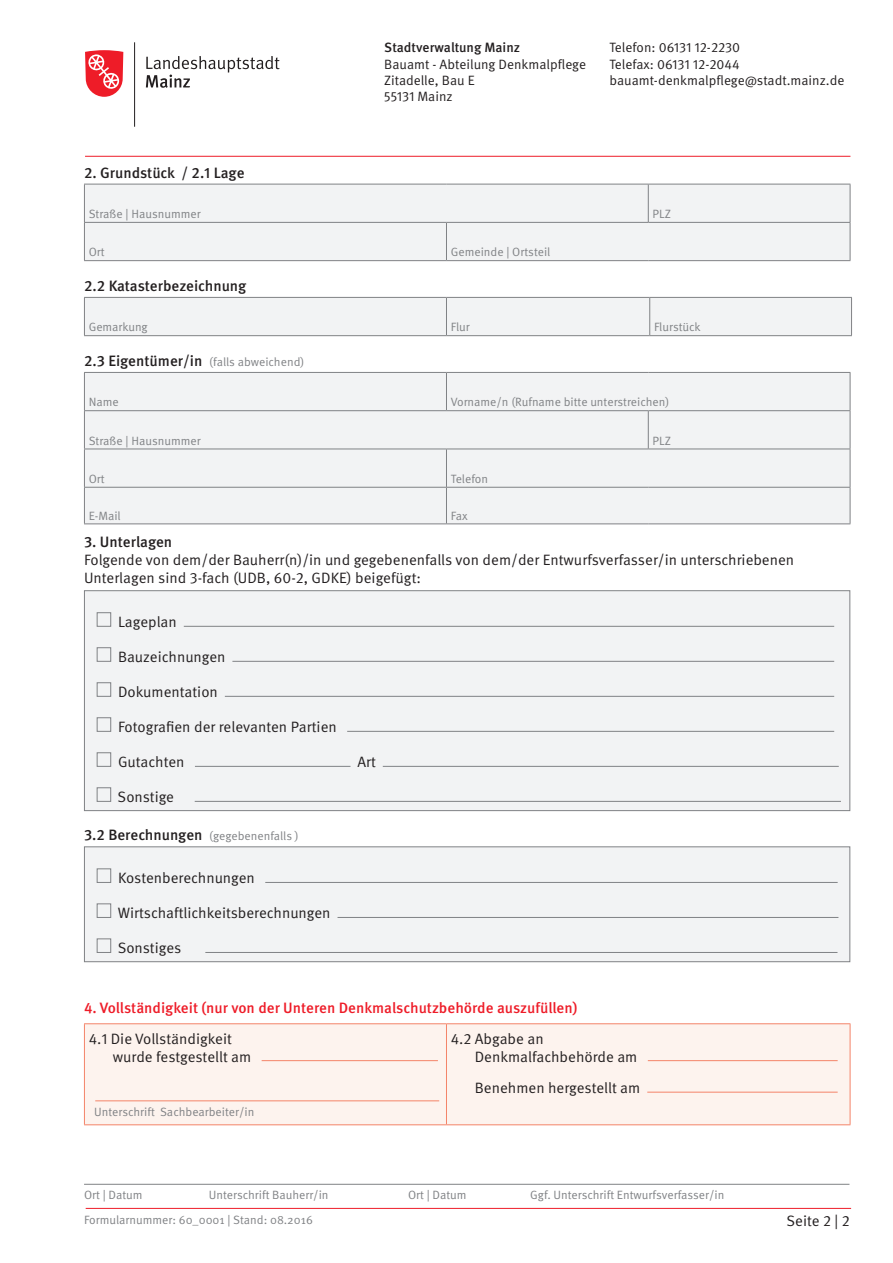
<style>
.page{position:relative;width:893px;height:1263px;background:#fff}
.page>*{position:absolute;margin:0;border:0;box-sizing:border-box;transform-origin:0 0}
.t1{font:15px/18px "Meta OT";color:#231f20}
.t2{font:500 15px "Meta OT";color:#ee1c28}
.t3{font:500 15px "Meta OT";color:#231f20}
.t4{font:13.5px/16.2px "Meta OT";color:#231f20}
.t5{font:500 13.5px "Meta OT";color:#231f20}
.t6{font:12px "Meta OT";color:#808285}
.s1{font-weight:500;font-size:15px;color:#231f20}
</style>
<div class="page">
<svg style="left:146px;top:56px;width:134px;height:32px"></svg>
<hr style="left:134px;top:42px;width:1px;height:85px;background:#231f20">
<svg style="left:85px;top:50px;width:38px;height:47px"></svg>
<hr style="left:85px;top:156px;width:765px;height:1px;background:#ee1c28">
<hr style="left:86px;top:1208px;width:765px;height:1px;background:#ee1c28">
<div style="left:85px;top:185px;width:765px;height:75px;background:#f2f3f4"></div>
<hr style="left:84px;top:184px;width:362px;height:1px;background:#808285">
<hr style="left:84px;top:184px;width:1px;height:38px;background:#808285">
<hr style="left:446px;top:184px;width:202px;height:1px;background:#808285">
<hr style="left:648px;top:184px;width:202px;height:1px;background:#808285">
<hr style="left:648px;top:184px;width:1px;height:38px;background:#808285">
<hr style="left:850px;top:184px;width:1px;height:38px;background:#808285">
<hr style="left:84px;top:222px;width:362px;height:1px;background:#808285">
<hr style="left:84px;top:223px;width:1px;height:37px;background:#808285">
<hr style="left:446px;top:222px;width:202px;height:1px;background:#808285">
<hr style="left:446px;top:223px;width:1px;height:37px;background:#808285">
<hr style="left:648px;top:222px;width:202px;height:1px;background:#808285">
<hr style="left:850px;top:223px;width:1px;height:37px;background:#808285">
<hr style="left:84px;top:260px;width:362px;height:1px;background:#808285">
<hr style="left:446px;top:260px;width:202px;height:1px;background:#808285">
<hr style="left:648px;top:260px;width:202px;height:1px;background:#808285">
<div style="left:85px;top:298px;width:766px;height:37px;background:#f2f3f4"></div>
<hr style="left:84px;top:297px;width:362px;height:1px;background:#808285">
<hr style="left:84px;top:298px;width:1px;height:37px;background:#808285">
<hr style="left:446px;top:297px;width:204px;height:1px;background:#808285">
<hr style="left:446px;top:298px;width:1px;height:37px;background:#808285">
<hr style="left:650px;top:297px;width:202px;height:1px;background:#808285">
<hr style="left:649px;top:298px;width:1px;height:37px;background:#808285">
<hr style="left:851px;top:298px;width:1px;height:37px;background:#808285">
<hr style="left:84px;top:335px;width:362px;height:1px;background:#808285">
<hr style="left:446px;top:335px;width:204px;height:1px;background:#808285">
<hr style="left:650px;top:335px;width:202px;height:1px;background:#808285">
<div style="left:85px;top:373px;width:765px;height:150px;background:#f2f3f4"></div>
<hr style="left:84px;top:372px;width:362px;height:1px;background:#808285">
<hr style="left:84px;top:373px;width:1px;height:37px;background:#808285">
<hr style="left:446px;top:372px;width:202px;height:1px;background:#808285">
<hr style="left:446px;top:373px;width:1px;height:37px;background:#808285">
<hr style="left:648px;top:372px;width:202px;height:1px;background:#808285">
<hr style="left:850px;top:373px;width:1px;height:37px;background:#808285">
<hr style="left:84px;top:410px;width:362px;height:1px;background:#808285">
<hr style="left:84px;top:411px;width:1px;height:38px;background:#808285">
<hr style="left:446px;top:410px;width:202px;height:1px;background:#808285">
<hr style="left:648px;top:410px;width:202px;height:1px;background:#808285">
<hr style="left:648px;top:411px;width:1px;height:38px;background:#808285">
<hr style="left:850px;top:411px;width:1px;height:38px;background:#808285">
<hr style="left:84px;top:449px;width:362px;height:1px;background:#808285">
<hr style="left:84px;top:449px;width:1px;height:38px;background:#808285">
<hr style="left:446px;top:449px;width:202px;height:1px;background:#808285">
<hr style="left:446px;top:449px;width:1px;height:38px;background:#808285">
<hr style="left:648px;top:449px;width:202px;height:1px;background:#808285">
<hr style="left:850px;top:449px;width:1px;height:38px;background:#808285">
<hr style="left:84px;top:487px;width:362px;height:1px;background:#808285">
<hr style="left:84px;top:488px;width:1px;height:35px;background:#808285">
<hr style="left:446px;top:487px;width:202px;height:1px;background:#808285">
<hr style="left:446px;top:488px;width:1px;height:35px;background:#808285">
<hr style="left:648px;top:487px;width:202px;height:1px;background:#808285">
<hr style="left:850px;top:488px;width:1px;height:35px;background:#808285">
<hr style="left:84px;top:523px;width:362px;height:1px;background:#808285">
<hr style="left:446px;top:523px;width:202px;height:1px;background:#808285">
<hr style="left:648px;top:523px;width:202px;height:1px;background:#808285">
<div style="left:84px;top:591px;width:766px;height:220px;background:#f2f3f4"></div>
<div style="left:97px;top:612px;width:14px;height:15px;background:#f2f3f4;border:1px solid #808285"></div>
<hr style="left:184px;top:626px;width:650px;height:1px;background:#808285">
<div style="left:97px;top:647px;width:14px;height:15px;background:#f2f3f4;border:1px solid #808285"></div>
<hr style="left:232px;top:661px;width:602px;height:1px;background:#808285">
<div style="left:97px;top:682px;width:14px;height:15px;background:#f2f3f4;border:1px solid #808285"></div>
<hr style="left:225px;top:696px;width:609px;height:1px;background:#808285">
<div style="left:97px;top:717px;width:14px;height:15px;background:#f2f3f4;border:1px solid #808285"></div>
<hr style="left:347px;top:731px;width:487px;height:1px;background:#808285">
<div style="left:97px;top:752px;width:14px;height:15px;background:#f2f3f4;border:1px solid #808285"></div>
<hr style="left:195px;top:766px;width:155px;height:1px;background:#808285">
<hr style="left:383px;top:766px;width:456px;height:1px;background:#808285">
<div style="left:97px;top:787px;width:14px;height:15px;background:#f2f3f4;border:1px solid #808285"></div>
<hr style="left:195px;top:801px;width:646px;height:1px;background:#808285">
<div style="left:84px;top:590px;width:766px;height:221px;border:1px solid #808285"></div>
<div style="left:84px;top:847px;width:766px;height:115px;background:#f2f3f4"></div>
<div style="left:97px;top:868px;width:14px;height:15px;background:#f2f3f4;border:1px solid #808285"></div>
<hr style="left:265px;top:882px;width:573px;height:1px;background:#808285">
<div style="left:97px;top:903px;width:14px;height:15px;background:#f2f3f4;border:1px solid #808285"></div>
<hr style="left:337px;top:917px;width:501px;height:1px;background:#808285">
<div style="left:97px;top:938px;width:14px;height:15px;background:#f2f3f4;border:1px solid #808285"></div>
<hr style="left:205px;top:952px;width:632px;height:1px;background:#808285">
<div style="left:84px;top:846px;width:766px;height:116px;border:1px solid #808285"></div>
<div style="left:85px;top:1024px;width:765px;height:100px;background:#fdf3ee"></div>
<hr style="left:84px;top:1023px;width:362px;height:1px;background:#f48469">
<hr style="left:84px;top:1024px;width:1px;height:100px;background:#f48469">
<hr style="left:446px;top:1023px;width:404px;height:1px;background:#f48469">
<hr style="left:446px;top:1024px;width:1px;height:100px;background:#f48469">
<hr style="left:850px;top:1024px;width:1px;height:100px;background:#f48469">
<hr style="left:84px;top:1124px;width:362px;height:1px;background:#f48469">
<hr style="left:446px;top:1124px;width:404px;height:1px;background:#f48469">
<hr style="left:262px;top:1060px;width:176px;height:1px;background:#f48469">
<hr style="left:95px;top:1100px;width:344px;height:1px;background:#f48469">
<hr style="left:648px;top:1060px;width:190px;height:1px;background:#f48469">
<hr style="left:647px;top:1092px;width:191px;height:1px;background:#f48469">
<hr style="left:84px;top:1184px;width:765px;height:1px;background:#808285">
<p class="t5" style="left:384px;top:39px;width:137px">Stadtverwaltung Mainz</p>
<p class="t4" style="left:384px;top:56px;width:203px">Bauamt - Abteilung Denkmalpflege<br>Zitadelle, Bau E<br>55131 Mainz</p>
<p class="t4" style="left:609px;top:40px;width:237px">Telefon: 06131 12-2230<br>Telefax: 06131 12-2044 bauamt-denkmalpflege@stadt.mainz.de</p>
<p class="t3" style="left:84px;top:163px;width:162px">2. Grundstück / 2.1 Lage</p>
<p class="t6" style="left:89px;top:207px;width:114px">Straße | Hausnummer</p>
<p class="t6" style="left:652px;top:207px;width:20px">PLZ</p>
<p class="t6" style="left:89px;top:245px;width:18px">Ort</p>
<p class="t6" style="left:451px;top:245px;width:101px">Gemeinde | Ortsteil</p>
<p class="t3" style="left:84px;top:276px;width:164px">2.2 Katasterbezeichnung</p>
<p class="t6" style="left:89px;top:320px;width:61px">Gemarkung</p>
<p class="t6" style="left:451px;top:320px;width:21px">Flur</p>
<p class="t6" style="left:654px;top:320px;width:48px">Flurstück</p>
<p class="t6" style="left:84px;top:355px;width:222px"><span class="s1">2.3 Eigentümer/in</span> (falls abweichend)</p>
<p class="t6" style="left:89px;top:395px;width:32px">Name</p>
<p class="t6" style="left:451px;top:395px;width:220px">Vorname/n (Rufname bitte unterstreichen)</p>
<p class="t6" style="left:89px;top:433px;width:114px">Straße | Hausnummer</p>
<p class="t6" style="left:652px;top:433px;width:20px">PLZ</p>
<p class="t6" style="left:89px;top:472px;width:18px">Ort</p>
<p class="t6" style="left:451px;top:472px;width:39px">Telefon</p>
<p class="t6" style="left:89px;top:508px;width:34px">E-Mail</p>
<p class="t6" style="left:451px;top:508px;width:19px">Fax</p>
<p class="t3" style="left:84px;top:532px;width:90px">3. Unterlagen</p>
<p class="t1" style="left:84px;top:551px;width:712px">Folgende von dem/der Bauherr(n)/in und gegebenenfalls von dem/der Entwurfsverfasser/in unterschriebenen<br>Unterlagen sind 3-fach (UDB, 60-2, GDKE) beigefügt:</p>
<p class="t1" style="left:118px;top:613px;width:60px">Lageplan</p>
<p class="t1" style="left:118px;top:648px;width:109px">Bauzeichnungen</p>
<p class="t1" style="left:118px;top:683px;width:101px">Dokumentation</p>
<p class="t1" style="left:118px;top:718px;width:220px">Fotografien der relevanten Partien</p>
<p class="t1" style="left:118px;top:753px;width:68px">Gutachten</p>
<p class="t1" style="left:357px;top:753px;width:20px">Art</p>
<p class="t1" style="left:118px;top:788px;width:58px">Sonstige</p>
<p class="t6" style="left:84px;top:828px;width:216px"><span class="s1">3.2 Berechnungen</span> (gegebenenfalls )</p>
<p class="t1" style="left:118px;top:869px;width:138px">Kostenberechnungen</p>
<p class="t1" style="left:118px;top:904px;width:214px">Wirtschaftlichkeitsberechnungen</p>
<p class="t1" style="left:118px;top:939px;width:65px">Sonstiges</p>
<p class="t2" style="left:84px;top:999px;width:495px">4. Vollständigkeit (nur von der Unteren Denkmalschutzbehörde auszufüllen)</p>
<p class="t1" style="left:113px;top:1029px;width:140px;text-indent:-24px">4.1 Die Vollständigkeit wurde festgestellt am</p>
<p class="t1" style="left:475px;top:1029px;width:164px;text-indent:-24px">4.2 Abgabe an<br>Denkmalfachbehörde am</p>
<p class="t1" style="left:475px;top:1079px;width:167px">Benehmen hergestellt am</p>
<p class="t6" style="left:94px;top:1105px;width:162px">Unterschrift Sachbearbeiter/in</p>
<p class="t6" style="left:84px;top:1188px;width:60px">Ort | Datum</p>
<p class="t6" style="left:209px;top:1188px;width:121px">Unterschrift Bauherr/in</p>
<p class="t6" style="left:408px;top:1188px;width:60px">Ort | Datum</p>
<p class="t6" style="left:530px;top:1188px;width:196px">Ggf. Unterschrift Entwurfsverfasser/in</p>
<p class="t6" style="left:84px;top:1212px;width:230px">Formularnummer: 60_0001 | Stand: 08.2016</p>
<p class="t1" style="left:786px;top:1212px;width:65px">Seite 2 | 2</p>
</div>
